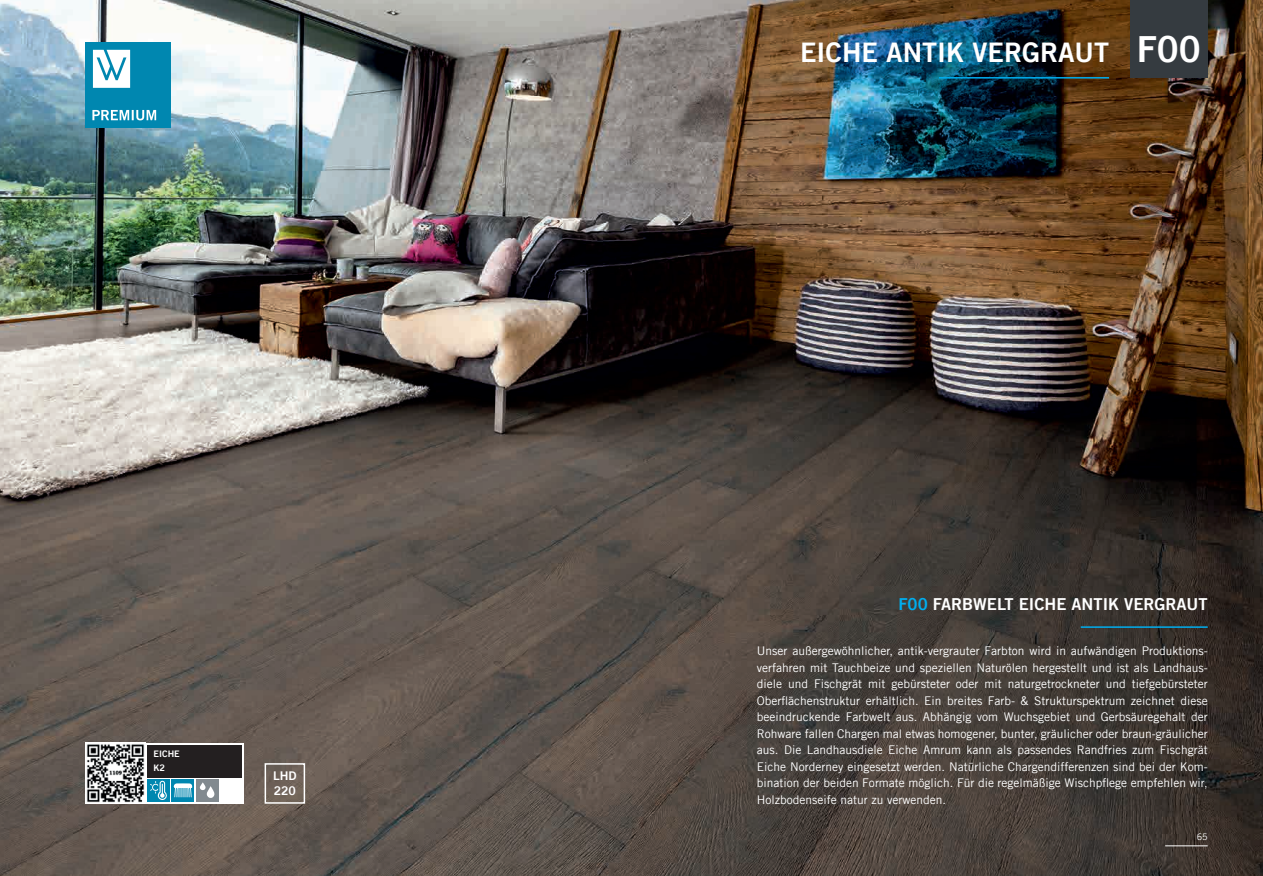
<style>
.page{position:relative;width:1263px;height:876px;background:#fff}
.page>*{position:absolute;margin:0;border:0;box-sizing:border-box;transform-origin:0 0}
.t1{font:27px "Trade Gothic LT Bold Two";color:#fff}
.t2{font:16.5px "Trade Gothic LT Bold Two";color:#fff}
.t3{font:12px/16.5px "Trade Gothic LT";color:#fff;text-align:justify}
.t4{font:12px/15px "Trade Gothic LT Bold Two";color:#fff}
.t5{font:9px/13.5px "Trade Gothic LT Bold Two";color:#fff}
.t6{font:9px "Trade Gothic LT";color:#fff}
.s1{font-size:36px}
.s2{color:#00aeef}
</style>
<div class="page">
<img style="left:0;top:0;width:1263px;height:876px">
<hr style="left:939px;top:77px;width:170px;height:2px;background:#00aeef">
<div style="left:1130px;top:0;width:78px;height:78px;background:#353b40"></div>
<img style="left:85px;top:743px;width:60px;height:61px">
<svg style="left:145px;top:743px;width:99px;height:61px"></svg>
<div style="left:148px;top:745px;width:94px;height:32px;background:#231f20"></div>
<div style="left:196px;top:779px;width:22px;height:22px;background:#828a8f"></div>
<svg style="left:200px;top:782px;width:15px;height:16px"></svg>
<div style="left:148px;top:779px;width:22px;height:22px;background:#0087b0"></div>
<svg style="left:150px;top:780px;width:17px;height:20px"></svg>
<div style="left:172px;top:779px;width:22px;height:22px;background:#0087b0"></div>
<svg style="left:173px;top:783px;width:20px;height:14px"></svg>
<hr style="left:1081px;top:626px;width:127px;height:2px;background:#00aeef">
<hr style="left:1165px;top:845px;width:43px;height:1px;background:#fff">
<div style="left:265px;top:763px;width:40px;height:41px;border:2px solid #fff"></div>
<div style="left:85px;top:43px;width:85px;height:85px;background:#0087b0"></div>
<svg style="left:92px;top:110px;width:64px;height:10px"></svg>
<svg style="left:93px;top:50px;width:37px;height:38px"></svg>
<p class="t5" style="left:154px;top:747px;width:28px">EICHE<br>K2</p>
<p class="t4" style="left:273px;top:768px;width:25px">LHD<br>220</p>
<h1 class="t1" style="left:800px;top:36px;width:402px">EICHE ANTIK VERGRAUT <span class="s1">F00</span></h1>
<h2 class="t2" style="left:898px;top:594px;width:311px"><span class="s2">F00</span> FARBWELT EICHE ANTIK VERGRAUT</h2>
<p class="t3" style="left:757px;top:643px;width:452px">Unser außergewöhnlicher, antik-vergrauter Farbton wird in aufwändigen Produktions&shy;verfahren mit Tauchbeize und speziellen Naturölen hergestellt und ist als Landhaus&shy;diele und Fischgrät mit gebürsteter oder mit naturgetrockneter und tiefgebürsteter Oberflächenstruktur erhältlich. Ein breites Farb- &amp; Strukturspektrum zeichnet diese beeindruckende Farbwelt aus. Abhängig vom Wuchsgebiet und Gerbsäuregehalt der Rohware fallen Chargen mal etwas homogener, bunter, gräulicher oder braun-gräulicher aus. Die Landhausdiele Eiche Amrum kann als passendes Randfries zum Fischgrät Eiche Norderney eingesetzt werden. Natürliche Chargendifferenzen sind bei der Kom&shy;bination der beiden Formate möglich. Für die regelmäßige Wischpflege empfehlen wir, Holzbodenseife natur zu verwenden.</p>
<p class="t6" style="left:1197px;top:832px;width:12px">65</p>
</div>
